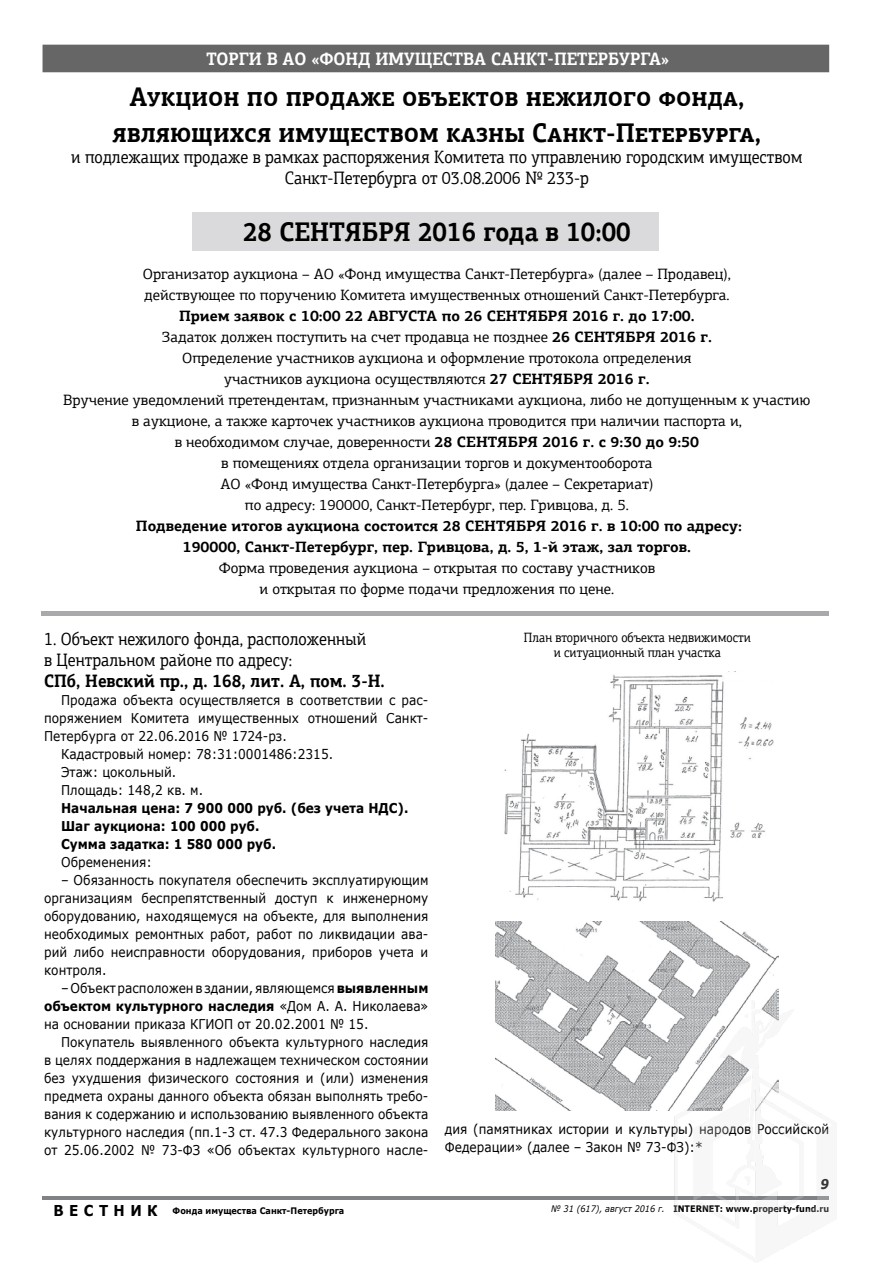
<style>
.page{position:relative;width:893px;height:1263px;background:#fff}
.page>*{position:absolute;margin:0;border:0;box-sizing:border-box;transform-origin:0 0}
.t1{font:700 27px/36px "PF Agora Slab Pro";color:#000;text-align:center;scale:.9 1}
.t2{font:18px/21px "PF Agora Slab Pro";color:#000;text-align:center;scale:.9 1}
.t3{font:700 18px "PF Agora Slab Pro";color:#fff;scale:.9 1}
.t4{font:700 18px "PF Agora Slab Pro";color:#000;scale:.9 1}
.t5{font:15px/21px "PF Agora Slab Pro";color:#000;text-align:center}
.t6{font:700 15px/21px "PF Agora Slab Pro";color:#000;text-align:center}
.t7{font:13.5px/18px "Verdana";color:#000;text-align:justify;scale:.9 1}
.t8{font:700 13.5px/18px "Verdana";color:#000;scale:.9 1}
.t9{font:13.5px/15px "PF Agora Slab Pro";color:#000;text-align:center;scale:.9 1}
.t10{font:italic 700 13.5px "Verdana";color:#000;scale:.9 1}
.t11{font:700 9px "Verdana";color:#000;scale:.9 1}
.s1{font-weight:700}
.s2{font-size:15px}
.s3{font-weight:400;font-style:italic}
</style>
<div class="page">
<img style="left:56px;top:44px;width:774px;height:1218px">
<h2 class="t3" style="left:206px;top:48px;width:515px">торги в ао «Фонд имущества Санкт-Петербурга»</h2>
<h1 class="t1" style="left:113px;top:78px;width:722px">Аукцион по продаже объектов нежилого фонда, являющихся имуществом казны Санкт-Петербурга,</h1>
<h2 class="t2" style="left:71px;top:146px;width:814px">и подлежащих продаже в рамках распоряжения Комитета по управлению городским имуществом<br>Санкт-Петербурга от 03.08.2006 № 233-р</h2>
<h1 class="t1" style="left:243px;top:213px;width:432px">28 сентября 2016 года в 10:00</h1>
<p class="t5" style="left:143px;top:263px;width:590px;text-align:left">Организатор аукциона – АО «Фонд имущества Санкт-Петербурга» (далее – Продавец), действующее по поручению Комитета имущественных отношений Санкт-Петербурга.</p>
<p class="t5" style="left:63px;top:305px;width:749px"><span class="s1">Прием заявок с 10:00 22 августа по 26 сентября 2016 г. до 17:00.<br></span>Задаток должен поступить на счет продавца не позднее <span class="s1">26 сентября 2016 г.<br></span>Определение участников аукциона и оформление протокола определения<br>участников аукциона осуществляются <span class="s1">27 сентября 2016 г.<br></span>Вручение уведомлений претендентам, признанным участниками аукциона, либо не допущенным к участию в аукционе, а также карточек участников аукциона проводится при наличии паспорта и,<br>в необходимом случае, доверенности <span class="s1">28 сентября 2016 г. с 9:30 до 9:50<br></span>в помещениях отдела организации торгов и документооборота<br>АО «Фонд имущества Санкт-Петербурга» (далее – Секретариат)<br>по адресу: 190000, Санкт-Петербург, пер. Гривцова, д. 5.</p>
<p class="t6" style="left:136px;top:515px;width:608px">Подведение итогов аукциона состоится 28 сентября 2016 г. в 10:00 по адресу:<br>190000, Санкт-Петербург, пер. Гривцова, д. 5, 1-й этаж, зал торгов.</p>
<p class="t5" style="left:219px;top:557px;width:438px">Форма проведения аукциона – открытая по составу участников и открытая по форме подачи предложения по цене.</p>
<h2 class="t2" style="left:44px;top:628px;width:360px;text-align:left">1. Объект нежилого фонда, расположенный в Центральном районе по адресу:</h2>
<h2 class="t4" style="left:44px;top:669px;width:380px">СПб, Невский пр., д. 168, лит. А, пом. 3-Н.</h2>
<p class="t7" style="left:61px;top:691px;width:410px">Продажа объекта осуществляется в соответствии с рас-</p>
<p class="t7" style="left:44px;top:709px;width:429px">поряжением Комитета имущественных отношений Санкт-</p>
<p class="t7" style="left:44px;top:727px;width:271px">Петербурга от 22.06.2016 № 1724-рз.</p>
<p class="t7" style="left:61px;top:745px;width:304px">Кадастровый номер: 78:31:0001486:2315.</p>
<p class="t7" style="left:61px;top:763px;width:129px">Этаж: цокольный.</p>
<p class="t7" style="left:61px;top:781px;width:159px">Площадь: 148,2 кв. м.</p>
<p class="t8" style="left:61px;top:799px;width:387px">Начальная цена: 7 900 000 руб. (без учета НДС).<br>Шаг аукциона: 100 000 руб.<br>Сумма задатка: 1 580 000 руб.</p>
<p class="t7" style="left:61px;top:853px;width:102px">Обременения:</p>
<p class="t7" style="left:44px;top:871px;width:429px;text-indent:17px">– Обязанность покупателя обеспечить эксплуатирующим организациям беспрепятственный доступ к инженерному оборудованию, находящемуся на объекте, для выполнения необходимых ремонтных работ, работ по ликвидации ава&shy;рий либо неисправности оборудования, приборов учета и контроля.</p>
<p class="t7" style="left:44px;top:979px;width:429px;text-indent:17px">– Объект расположен в здании, являющемся <span class="s1">выявленным объектом культурного наследия</span> «Дом А. А. Николаева» на основании приказа КГИОП от 20.02.2001 № 15.</p>
<p class="t7" style="left:44px;top:1033px;width:429px;text-indent:17px">Покупатель выявленного объекта культурного наследия в целях поддержания в надлежащем техническом состоянии без ухудшения физического состояния и (или) изменения предмета охраны данного объекта обязан выполнять требо&shy;вания к содержанию и использованию выявленного объекта культурного наследия (пп.1-3 ст. 47.3 Федерального закона от 25.06.2002 № 73-ФЗ «Об объектах культурного насле-</p>
<p class="t9" style="left:524px;top:629px;width:254px">План вторичного объекта недвижимости и ситуационный план участка</p>
<p class="t7" style="left:445px;top:1119px;width:428px">дия (памятниках истории и культуры) народов Российской<br>Федерации» (далее – Закон № 73-ФЗ):*</p>
<p class="t10" style="left:820px;top:1174px;width:11px">9</p>
<p class="t11" style="left:54px;top:1204px;width:325px"><span class="s2">В Е С Т Н И К</span> Фонда имущества Санкт-Петербурга</p>
<p class="t11" style="left:551px;top:1202px;width:310px"><span class="s3">№ 31 (617), август 2016 г.</span> INTERNET: www.property-fund.ru</p>
</div>
